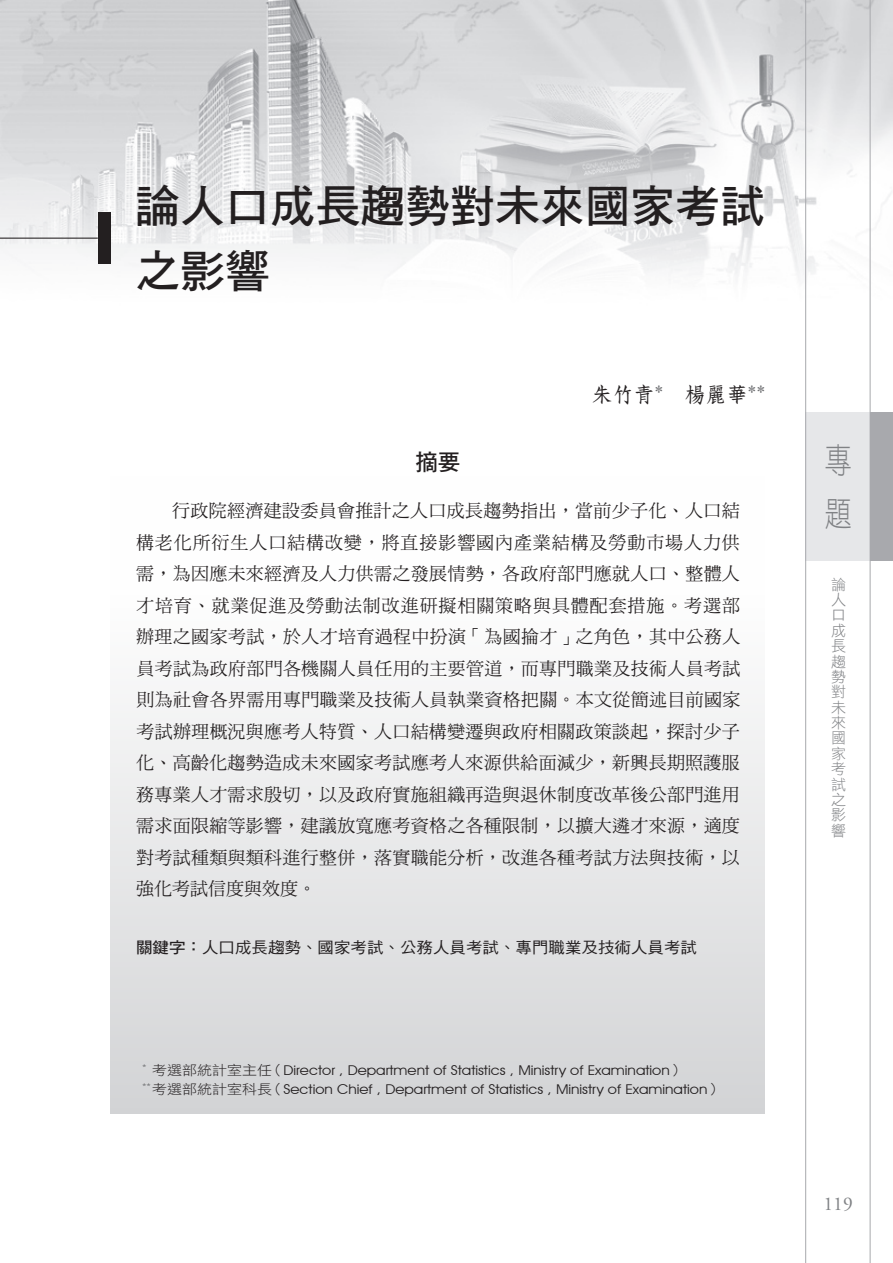
<style>
.page{position:relative;width:893px;height:1263px;background:#fff}
.page>*{position:absolute;margin:0;border:0;box-sizing:border-box;transform-origin:0 0}
.t1{font:45px/64.5px "DF Hei Std W7";color:#231f20}
.t2{font:35.1px/52.7px "DF Hei Std W3";color:#808285;scale:.77 1}
.t3{font:22.5px "DF Hei Std W7";color:#231f20}
.t4{font:21px "DF Fang Song Std W6";color:#231f20}
.t5{font:19.5px "Adobe Garamond Pro";color:#808285}
.t6{font:18px/31.5px "DF Ming Std W5";letter-spacing:.015em;color:#231f20;text-align:justify}
.t7{font:15.6px "DF Hei Std W5";color:#231f20;scale:1.05 1}
.t8{font:15px/15.3px "DF Hei Std W3";color:#808285}
.t9{font:13.5px/19.5px "Avant Garde IT Cby BT";color:#231f20;scale:1.11 1}
.s1{font-family:"DF Hei Std W7"}
.s2{font-family:"DF Hei Std W3"}
</style>
<div class="page">
<img style="left:0;top:0;width:893px;height:371px">
<div style="left:111px;top:476px;width:654px;height:638px;background:linear-gradient(to bottom,#fff,#d4d5d6)"></div>
<div style="left:806px;top:412px;width:64px;height:149px;background:#e6e7e9"></div>
<div style="left:870px;top:412px;width:23px;height:149px;background:#a8a9ad"></div>
<hr style="left:805px;top:0;width:1px;height:1263px;background:#a8a9ad">
<hr style="left:870px;top:0;width:1px;height:1263px;background:#a8a9ad">
<div style="left:98px;top:213px;width:13px;height:51px;background:#231f20"></div>
<hr style="left:0;top:238px;width:98px;height:1px;background:#231f20">
<h1 class="t1" style="left:135px;top:173px;width:631px">論人口成長趨勢對未來國家考試之影響</h1>
<p class="t4" style="left:591px;top:383px;width:175px">朱竹青<sup>*</sup> 楊麗華<sup>**</sup></p>
<p class="t3" style="left:415px;top:450px;width:46px">摘要</p>
<p class="t6" style="left:136px;top:494px;width:606px;text-indent:36px">行政院經濟建設委員會推計之人口成長趨勢指出，當前少子化、人口結構老化所衍生人口結構改變，將直接影響國內產業結構及勞動市場人力供需，為因應未來經濟及人力供需之發展情勢，各政府部門應就人口、整體人才培育、就業促進及勞動法制改進研擬相關策略與具體配套措施。考選部辦理之國家考試，於人才培育過程中扮演「為國掄才」之角色，其中公務人員考試為政府部門各機關人員任用的主要管道，而專門職業及技術人員考試則為社會各界需用專門職業及技術人員執業資格把關。本文從簡述目前國家考試辦理概況與應考人特質、人口結構變遷與政府相關政策談起，探討少子化、高齡化趨勢造成未來國家考試應考人來源供給面減少，新興長期照護服務專業人才需求殷切，以及政府實施組織再造與退休制度改革後公部門進用需求面限縮等影響，建議放寬應考資格之各種限制，以擴大遴才來源，適度對考試種類與類科進行整併，落實職能分析，改進各種考試方法與技術，以強化考試信度與效度。</p>
<p class="t7" style="left:136px;top:939px;width:536px"><span class="s1">關鍵字：</span>人口成長趨勢、國家考試、公務人員考試、專門職業及技術人員考試</p>
<p class="t9" style="left:142px;top:1060px;width:524px"><sup>*</sup> <span class="s2">考選部統計室主任（</span>Director , Department of Statistics , Ministry of Examination<span class="s2">）<br></span><sup>**</sup><span class="s2">考選部統計室科長（</span>Section Chief , Department of Statistics , Ministry of Examination<span class="s2">）</span></p>
<h2 class="t2" style="left:825px;top:434px;width:35px">專題</h2>
<p class="t8" style="left:831px;top:576px;width:16px">論人口成長趨勢對未來國家考試之影響</p>
<p class="t5" style="left:823px;top:1192px;width:31px">119</p>
</div>
